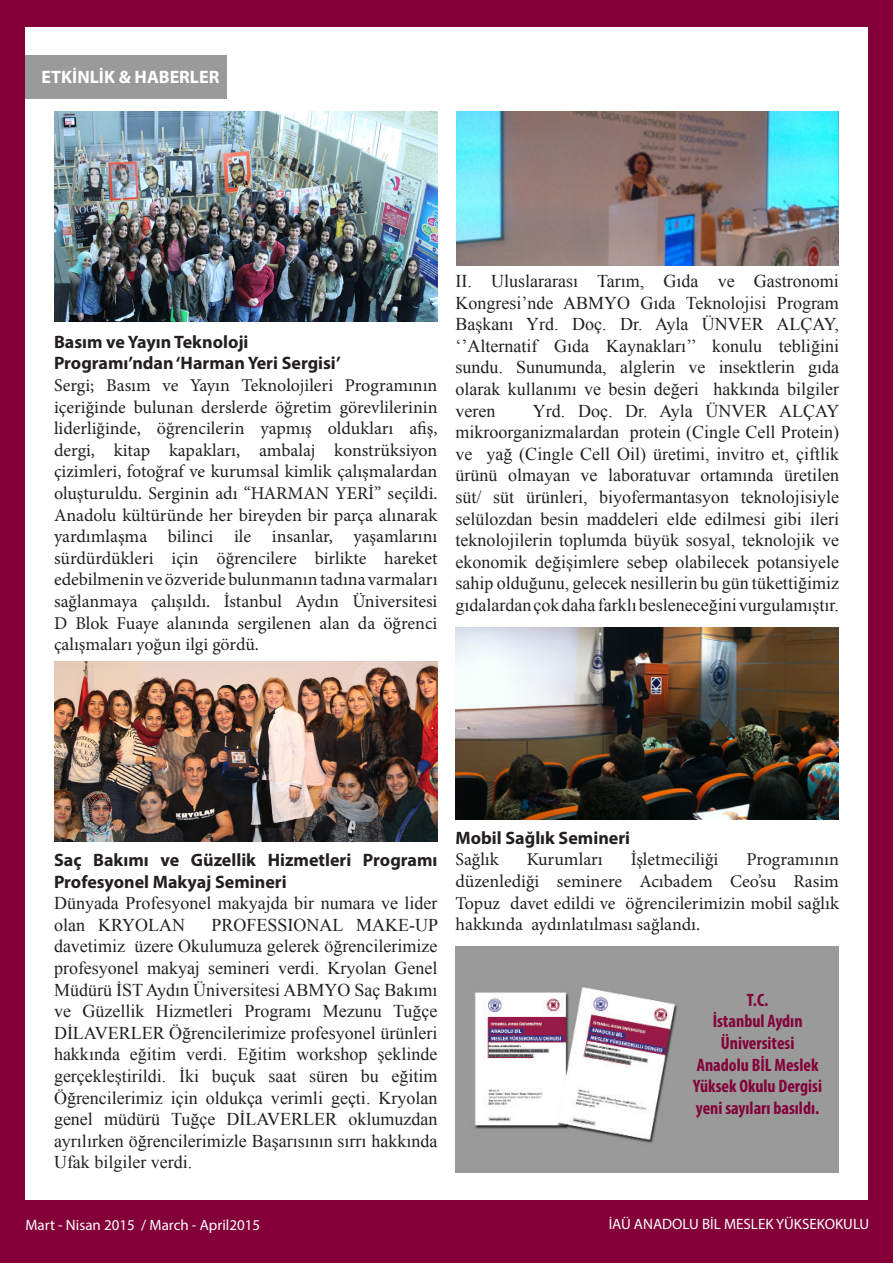
<style>
.page{position:relative;width:893px;height:1263px;background:#fff}
.page>*{position:absolute;margin:0;border:0;box-sizing:border-box;transform-origin:0 0}
.t1{font:18px/21.6px "Times New Roman";color:#231f20;text-align:justify}
.t2{font:18px/21.6px "Minion Pro";color:#231f20;text-align:justify}
.t3{font:700 18px/21.6px "Myriad Pro";color:#231f20}
.t4{font:700 condensed 18px/21.6px "Myriad Pro";color:#830038;text-align:center}
.t5{font:700 18px "Myriad Pro";color:#fff}
.t6{font:15px "Myriad Pro";color:#fff}
</style>
<div class="page">
<div style="left:1px;top:0;width:892px;height:1263px;background:#830038"></div>
<div style="left:25px;top:27px;width:843px;height:1173px;background:#fff"></div>
<div style="left:26px;top:55px;width:201px;height:43px;background:#999a99"></div>
<div style="left:455px;top:946px;width:384px;height:227px;background:#999a99"></div>
<img style="left:474px;top:987px;width:203px;height:156px">
<img style="left:54px;top:111px;width:383px;height:211px">
<img style="left:456px;top:627px;width:383px;height:193px">
<img style="left:54px;top:661px;width:383px;height:180px">
<img style="left:456px;top:111px;width:383px;height:155px">
<p class="t5" style="left:42px;top:65px;width:179px">ETKİNLİK &amp; HABERLER</p>
<p class="t3" style="left:54px;top:330px;width:196px">Basım ve Yayın Teknoloji</p>
<p class="t3" style="left:54px;top:352px;width:288px">Programı’ndan ‘Harman Yeri Sergisi’</p>
<p class="t2" style="left:54px;top:375px;width:385px">Sergi; Basım ve Yayın Teknolojileri Programının içeriğinde bulunan derslerde öğretim görevlilerinin liderliğinde, öğrencilerin yapmış oldukları afiş, dergi, kitap kapakları, ambalaj konstrüksiyon çizimleri, fotoğraf ve kurumsal kimlik çalışmalardan oluşturuldu. Serginin adı “HARMAN YERİ” seçildi.<br>Anadolu kültüründe her bireyden bir parça alınarak yardımlaşma bilinci ile insanlar, yaşamlarını sürdürdükleri için öğrencilere birlikte hareket edebilmenin ve özveride bulunmanın tadına varmaları sağlanmaya çalışıldı. İstanbul Aydın Üniversitesi D Blok Fuaye alanında sergilenen alan da öğrenci çalışmaları yoğun ilgi gördü.</p>
<p class="t1" style="left:455px;top:270px;width:385px">II. Uluslararası Tarım, Gıda ve Gastronomi Kongresi’nde ABMYO Gıda Teknolojisi Program Başkanı Yrd. Doç. Dr. Ayla ÜNVER ALÇAY, ‘’Alternatif Gıda Kaynakları’’ konulu tebliğini sundu. Sunumunda, alglerin ve insektlerin gıda olarak kullanımı ve besin değeri hakkında bilgiler veren</p>
<p class="t1" style="left:455px;top:399px;width:386px;text-indent:77px">Yrd. Doç. Dr. Ayla ÜNVER ALÇAY mikroorganizmalardan protein (Cingle Cell Protein) ve yağ (Cingle Cell Oil) üretimi, invitro et, çiftlik ürünü olmayan ve laboratuvar ortamında üretilen süt/ süt ürünleri, biyofermantasyon teknolojisiyle selülozdan besin maddeleri elde edilmesi gibi ileri teknolojilerin toplumda büyük sosyal, teknolojik ve ekonomik değişimlere sebep olabilecek potansiyele sahip olduğunu, gelecek nesillerin bu gün tükettiğimiz gıdalardan çok daha farklı besleneceğini vurgulamıştır.</p>
<p class="t3" style="left:54px;top:848px;width:385px">Saç Bakımı ve Güzellik Hizmetleri Programı<br>Profesyonel Makyaj Semineri</p>
<p class="t1" style="left:54px;top:892px;width:385px">Dünyada Profesyonel makyajda bir numara ve lider olan KRYOLAN</p>
<p class="t1" style="left:54px;top:914px;width:386px;text-indent:158px">PROFESSIONAL MAKE-UP davetimiz üzere Okulumuza gelerek öğrencilerimize profesyonel makyaj semineri verdi. Kryolan Genel Müdürü İST Aydın Üniversitesi ABMYO Saç Bakımı ve Güzellik Hizmetleri Programı Mezunu Tuğçe DİLAVERLER Öğrencilerimize profesyonel ürünleri hakkında eğitim verdi. Eğitim workshop şeklinde gerçekleştirildi. İki buçuk saat süren bu eğitim Öğrencilerimiz için oldukça verimli geçti. Kryolan genel müdürü Tuğçe DİLAVERLER oklumuzdan ayrılırken öğrencilerimizle Başarısının sırrı hakkında Ufak bilgiler verdi.</p>
<p class="t6" style="left:25px;top:1216px;width:236px">Mart - Nisan 2015 / March - April2015</p>
<p class="t3" style="left:455px;top:826px;width:176px">Mobil Sağlık Semineri</p>
<p class="t2" style="left:455px;top:849px;width:45px">Sağlık</p>
<p class="t2" style="left:527px;top:849px;width:78px">Kurumları</p>
<p class="t2" style="left:631px;top:849px;width:89px">İşletmeciliği</p>
<p class="t2" style="left:455px;top:849px;width:385px;text-indent:291px">Programının düzenlediği seminere Acıbadem Ceo’su Rasim Topuz davet edildi ve öğrencilerimizin mobil sağlık hakkında aydınlatılması sağlandı.</p>
<p class="t4" style="left:747px;top:989px;width:23px">T.C.</p>
<p class="t4" style="left:713px;top:1010px;width:91px">İstanbul Aydın<br>Üniversitesi</p>
<p class="t4" style="left:693px;top:1053px;width:130px;text-align:left">Anadolu BİL Meslek<br>Yüksek Okulu Dergisi yeni sayıları basıldı.</p>
<p class="t6" style="left:609px;top:1215px;width:262px">İAÜ ANADOLU BİL MESLEK YÜKSEKOKULU</p>
</div>
